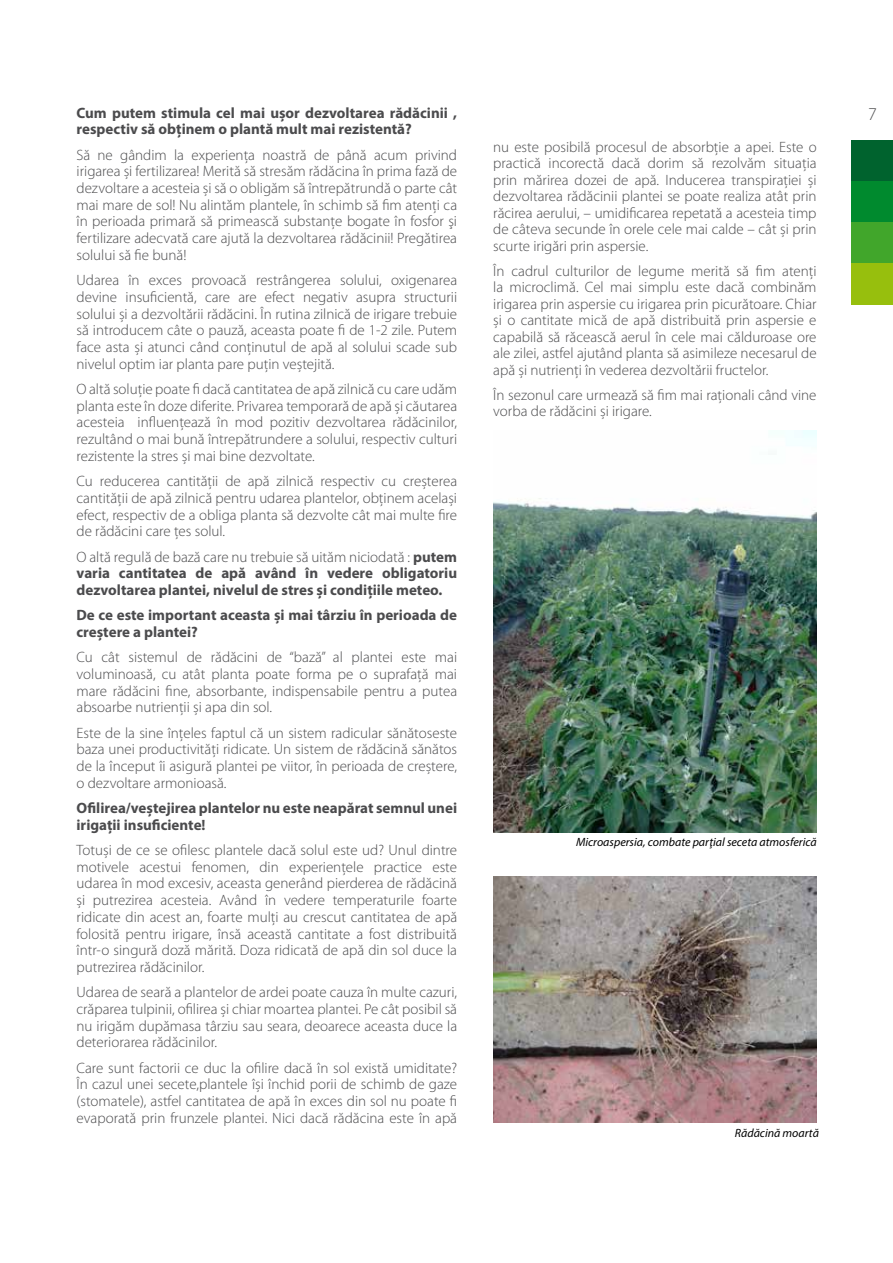
<style>
.page{position:relative;width:893px;height:1263px;background:#fff}
.page>*{position:absolute;margin:0;border:0;box-sizing:border-box;transform-origin:0 0}
.t1{font:300 18px "Myriad Pro";color:#4b4b4d}
.t2{font:300 15px/16.8px "Myriad Pro";color:#4b4b4d;text-align:justify}
.t3{font:700 15px/16.8px "Myriad Pro";color:#4b4b4d}
.t4{font:italic 12px "Myriad Pro";color:#000}
.s1{font-weight:300}
</style>
<div class="page">
<div style="left:852px;top:140px;width:41px;height:41px;background:#00632e"></div>
<div style="left:852px;top:181px;width:41px;height:41px;background:#008a2e"></div>
<div style="left:852px;top:222px;width:41px;height:41px;background:#41a62b"></div>
<div style="left:852px;top:263px;width:41px;height:41px;background:#97bf0d"></div>
<img style="left:493px;top:431px;width:324px;height:401px">
<img style="left:493px;top:877px;width:323px;height:246px">
<p class="t3" style="left:77px;top:104px;width:382px">Cum putem stimula cel mai ușor dezvoltarea rădăcinii , respectiv să obținem o plantă mult mai rezistentă?</p>
<p class="t2" style="left:77px;top:146px;width:382px">Să ne gândim la experiența noastră de până acum privind irigarea și fertilizarea! Merită să stresăm rădăcina în prima fază de dezvoltare a acesteia și să o obligăm să întrepătrundă o parte cât mai mare de sol! Nu alintăm plantele, în schimb să fim atenți ca în perioada primară să primească substanţe bogate în fosfor şi fertilizare adecvată care ajută la dezvoltarea rădăcinii! Pregătirea solului să fie bună!</p>
<p class="t2" style="left:77px;top:272px;width:382px">Udarea în exces provoacă restrângerea solului, oxigenarea devine insuficientă, care are efect negativ asupra structurii solului și a dezvoltării rădăcini. În rutina zilnică de irigare trebuie să introducem câte o pauză, aceasta poate fi de 1-2 zile. Putem face asta și atunci când conținutul de apă al solului scade sub nivelul optim iar planta pare puțin veștejită.</p>
<p class="t2" style="left:77px;top:380px;width:382px">O altă soluție poate fi dacă cantitatea de apă zilnică cu care udăm planta este în doze diferite. Privarea temporară de apă și căutarea acesteia influențează în mod pozitiv dezvoltarea rădăcinilor, rezultând o mai bună întrepătrundere a solului, respectiv culturi rezistente la stres și mai bine dezvoltate.</p>
<p class="t2" style="left:77px;top:473px;width:382px">Cu reducerea cantității de apă zilnică respectiv cu creșterea cantității de apă zilnică pentru udarea plantelor, obținem același efect, respectiv de a obliga planta să dezvolte cât mai multe fire de rădăcini care ţes solul.</p>
<p class="t3" style="left:77px;top:548px;width:382px;text-align:justify"><span class="s1">O altă regulă de bază care nu trebuie să uităm niciodată :</span> putem varia cantitatea de apă având în vedere obligatoriu dezvoltarea plantei, nivelul de stres și condițiile meteo.</p>
<p class="t3" style="left:77px;top:606px;width:382px">De ce este important aceasta și mai târziu în perioada de creștere a plantei?</p>
<p class="t2" style="left:77px;top:649px;width:382px">Cu cât sistemul de rădăcini de “bază” al plantei este mai voluminoasă, cu atât planta poate forma pe o suprafață mai mare rădăcini fine, absorbante, indispensabile pentru a putea absoarbe nutrienții și apa din sol.</p>
<p class="t2" style="left:77px;top:724px;width:382px">Este de la sine înțeles faptul că un sistem radicular sănătoseste baza unei productivități ridicate. Un sistem de rădăcină sănătos de la început îi asigură plantei pe viitor, în perioada de creștere, o dezvoltare armonioasă.</p>
<p class="t3" style="left:77px;top:799px;width:382px">Ofilirea/veștejirea plantelor nu este neapărat semnul unei irigații insuficiente!</p>
<p class="t2" style="left:77px;top:841px;width:382px">Totuși de ce se ofilesc plantele dacă solul este ud? Unul dintre motivele acestui fenomen, din experiențele practice este udarea în mod excesiv, aceasta generând pierderea de rădăcină și putrezirea acesteia. Având în vedere temperaturile foarte ridicate din acest an, foarte mulți au crescut cantitatea de apă folosită pentru irigare, însă această cantitate a fost distribuită într-o singură doză mărită. Doza ridicată de apă din sol duce la putrezirea rădăcinilor.</p>
<p class="t2" style="left:77px;top:984px;width:382px">Udarea de seară a plantelor de ardei poate cauza în multe cazuri, crăparea tulpinii, ofilirea și chiar moartea plantei. Pe cât posibil să nu irigăm dupămasa târziu sau seara, deoarece aceasta duce la deteriorarea rădăcinilor.</p>
<p class="t2" style="left:77px;top:1059px;width:382px">Care sunt factorii ce duc la ofilire dacă în sol există umiditate?<br>În cazul unei secete,plantele își închid porii de schimb de gaze (stomatele), astfel cantitatea de apă în exces din sol nu poate fi evaporată prin frunzele plantei. Nici dacă rădăcina este în apă</p>
<p class="t2" style="left:493px;top:138px;width:325px">nu este posibilă procesul de absorbție a apei. Este o practică incorectă dacă dorim să rezolvăm situația prin mărirea dozei de apă. Inducerea transpirației și dezvoltarea rădăcinii plantei se poate realiza atât prin răcirea aerului, – umidificarea repetată a acesteia timp de câteva secunde în orele cele mai calde – cât și prin scurte irigări prin aspersie.</p>
<p class="t2" style="left:493px;top:262px;width:325px">În cadrul culturilor de legume merită să fim atenți la microclimă. Cel mai simplu este dacă combinăm irigarea prin aspersie cu irigarea prin picurătoare. Chiar și o cantitate mică de apă distribuită prin aspersie e capabilă să răcească aerul în cele mai călduroase ore ale zilei, astfel ajutând planta să asimileze necesarul de apă și nutrienți în vederea dezvoltării fructelor.</p>
<p class="t2" style="left:493px;top:386px;width:325px">În sezonul care urmează să fim mai raționali când vine vorba de rădăcini și irigare.</p>
<p class="t4" style="left:576px;top:835px;width:242px">Microaspersia, combate parţial seceta atmosferică</p>
<p class="t4" style="left:735px;top:1125px;width:86px">Rădăcină moartă</p>
<p class="t1" style="left:868px;top:104px;width:10px">7</p>
</div>
